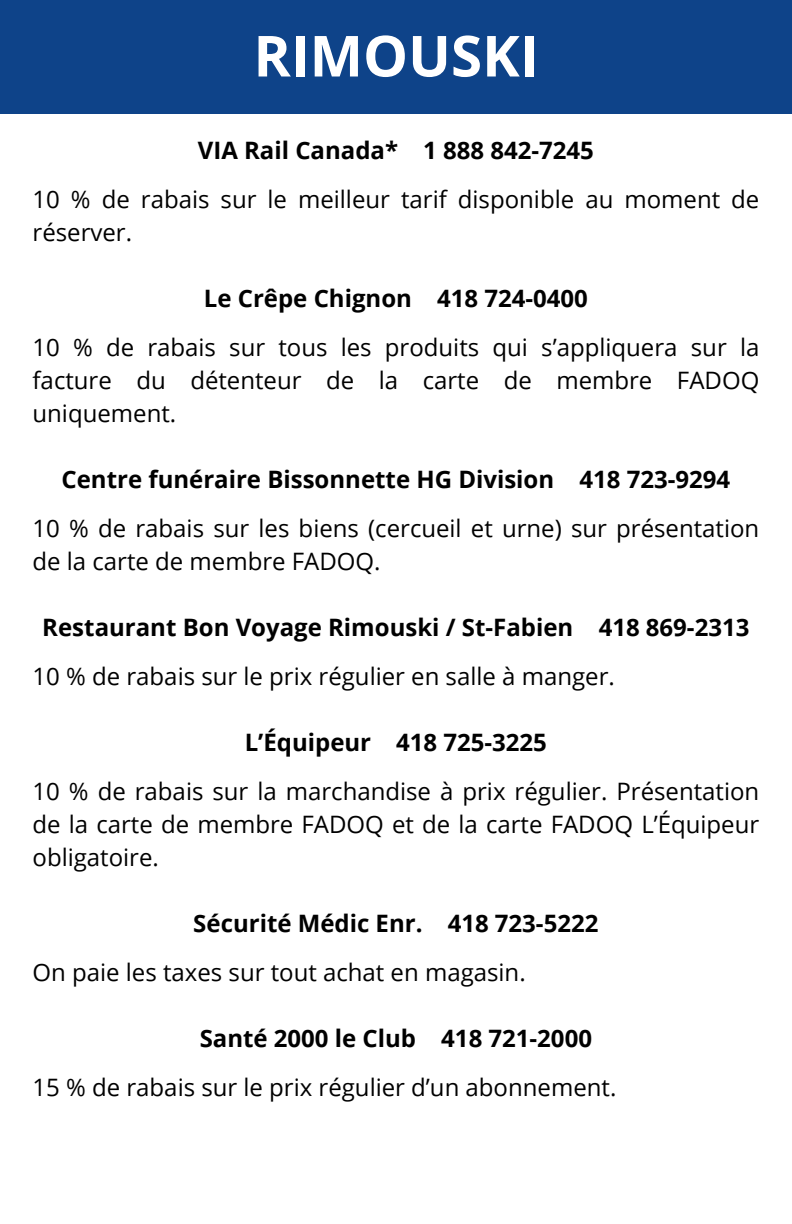
<style>
.page{position:relative;width:792px;height:1224px;background:#fff}
.page>*{position:absolute;margin:0;border:0;box-sizing:border-box;transform-origin:0 0}
.t1{font:700 56.6px "Open Sans";color:#fff}
.t2{font:24px/33px "Open Sans";color:#000}
.t3{font:700 24px "Open Sans";color:#000}
</style>
<div class="page">
<div style="left:0;top:0;width:792px;height:113px;background:#0e4389"></div>
<h1 class="t1" style="left:253px;top:16px;width:287px">RIMOUSKI</h1>
<h2 class="t3" style="left:198px;top:134px;width:397px">VIA Rail Canada* 1 888 842-7245</h2>
<p class="t2" style="left:33px;top:183px;width:728px">10 % de rabais sur le meilleur tarif disponible au moment de réserver.</p>
<h2 class="t3" style="left:204px;top:282px;width:385px">Le Crêpe Chignon 418 724-0400</h2>
<p class="t2" style="left:33px;top:331px;width:728px;text-align:justify">10 % de rabais sur tous les produits qui s’appliquera sur la facture du détenteur de la carte de membre FADOQ uniquement.</p>
<h2 class="t3" style="left:61px;top:463px;width:670px">Centre funéraire Bissonnette HG Division 418 723-9294</h2>
<p class="t2" style="left:33px;top:512px;width:728px">10 % de rabais sur les biens (cercueil et urne) sur présentation de la carte de membre FADOQ.</p>
<h2 class="t3" style="left:42px;top:611px;width:709px">Restaurant Bon Voyage Rimouski / St-Fabien 418 869-2313</h2>
<p class="t2" style="left:33px;top:660px;width:584px">10 % de rabais sur le prix régulier en salle à manger.</p>
<h2 class="t3" style="left:245px;top:726px;width:304px">L’Équipeur 418 725-3225</h2>
<p class="t2" style="left:33px;top:775px;width:728px;text-align:justify">10 % de rabais sur la marchandise à prix régulier. Présentation de la carte de membre FADOQ et de la carte FADOQ L’Équipeur obligatoire.</p>
<h2 class="t3" style="left:193px;top:907px;width:407px">Sécurité Médic Enr. 418 723-5222</h2>
<p class="t2" style="left:33px;top:956px;width:495px">On paie les taxes sur tout achat en magasin.</p>
<h2 class="t3" style="left:200px;top:1022px;width:394px">Santé 2000 le Club 418 721-2000</h2>
<p class="t2" style="left:33px;top:1071px;width:585px">15 % de rabais sur le prix régulier d’un abonnement.</p>
</div>
